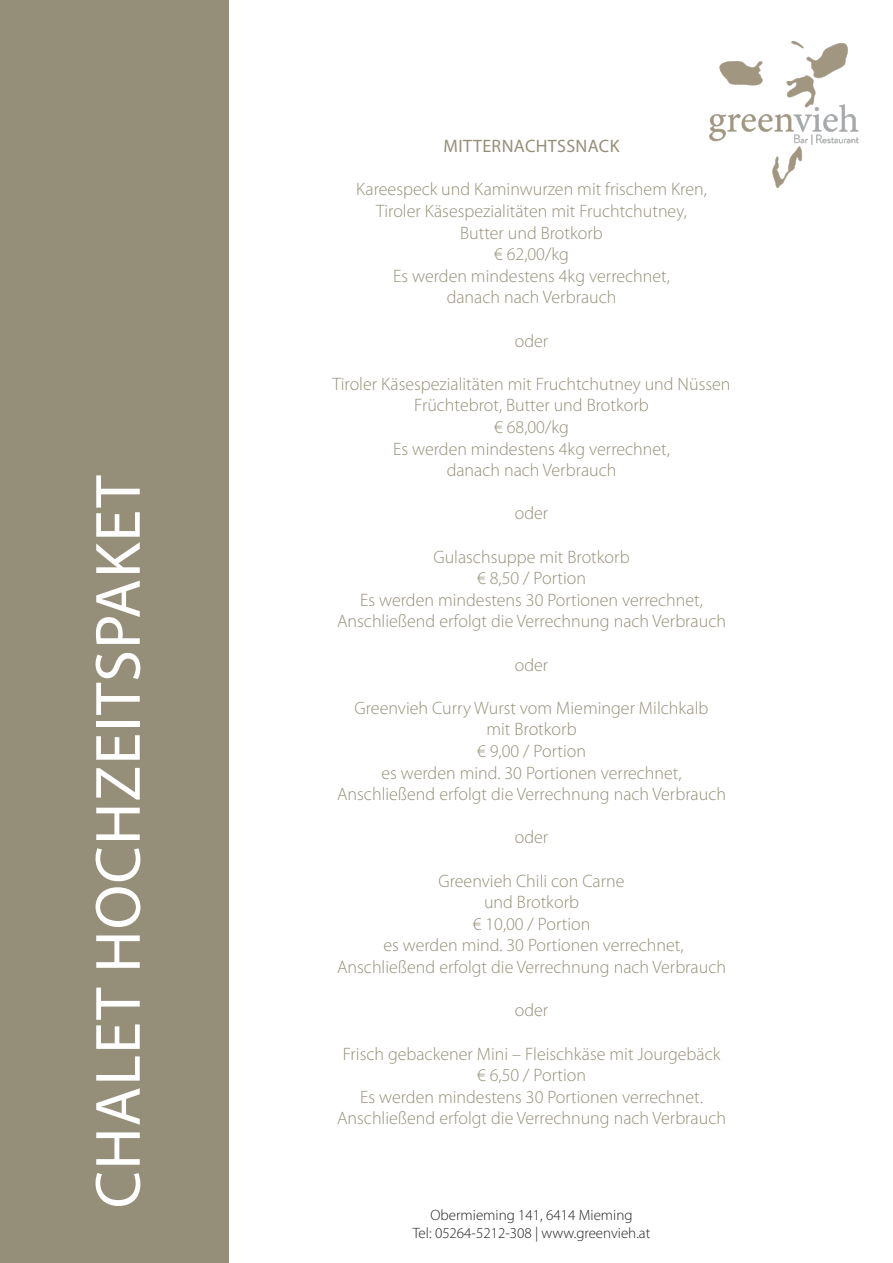
<style>
.page{position:relative;width:893px;height:1263px;background:#fff}
.page>*{position:absolute;margin:0;border:0;box-sizing:border-box;transform-origin:0 0}
.t1{font:64.5px "Myriad Pro";letter-spacing:.02em;color:#fff}
.t2{font:300 18px/21.6px "Myriad Pro";color:#958f7a;text-align:center}
.t3{font:18px "Myriad Pro";letter-spacing:.02em;color:#958f7a}
.t4{font:300 15px/18px "Myriad Pro";color:#231f20;text-align:center}
</style>
<div class="page">
<div style="left:0;top:0;width:229px;height:1263px;background:#958f7a"></div>
<img style="left:709px;top:41px;width:150px;height:147px">
<h1 class="t1" style="left:78px;top:1208px;width:734px;rotate:-90deg">CHALET HOCHZEITSPAKET</h1>
<p class="t3" style="left:444px;top:135px;width:177px">MITTERNACHTSSNACK</p>
<p class="t2" style="left:356px;top:178px;width:352px">Kareespeck und Kaminwurzen mit frischem Kren,<br>Tiroler Käsespezialitäten mit Fruchtchutney,<br>Butter und Brotkorb<br>€ 62,00/kg<br>Es werden mindestens 4kg verrechnet,<br>danach nach Verbrauch</p>
<p class="t2" style="left:515px;top:330px;width:35px">oder</p>
<p class="t2" style="left:333px;top:373px;width:399px">Tiroler Käsespezialitäten mit Fruchtchutney und Nüssen<br>Früchtebrot, Butter und Brotkorb<br>€ 68,00/kg<br>Es werden mindestens 4kg verrechnet,<br>danach nach Verbrauch</p>
<p class="t2" style="left:515px;top:502px;width:35px">oder</p>
<p class="t2" style="left:337px;top:546px;width:390px">Gulaschsuppe mit Brotkorb<br>€ 8,50 / Portion<br>Es werden mindestens 30 Portionen verrechnet, Anschließend erfolgt die Verrechnung nach Verbrauch</p>
<p class="t2" style="left:515px;top:654px;width:35px">oder</p>
<p class="t2" style="left:337px;top:697px;width:390px">Greenvieh Curry Wurst vom Mieminger Milchkalb<br>mit Brotkorb<br>€ 9,00 / Portion<br>es werden mind. 30 Portionen verrechnet, Anschließend erfolgt die Verrechnung nach Verbrauch</p>
<p class="t2" style="left:515px;top:826px;width:35px">oder</p>
<p class="t2" style="left:337px;top:870px;width:390px">Greenvieh Chili con Carne<br>und Brotkorb<br>€ 10,00 / Portion<br>es werden mind. 30 Portionen verrechnet,<br>Anschließend erfolgt die Verrechnung nach Verbrauch</p>
<p class="t2" style="left:515px;top:999px;width:35px">oder</p>
<p class="t2" style="left:337px;top:1042px;width:390px">Frisch gebackener Mini – Fleischkäse mit Jourgebäck € 6,50 / Portion<br>Es werden mindestens 30 Portionen verrechnet.<br>Anschließend erfolgt die Verrechnung nach Verbrauch</p>
<p class="t4" style="left:413px;top:1206px;width:239px">Obermieming 141, 6414 Mieming<br>Tel: 05264-5212-308 | www.greenvieh.at</p>
</div>
